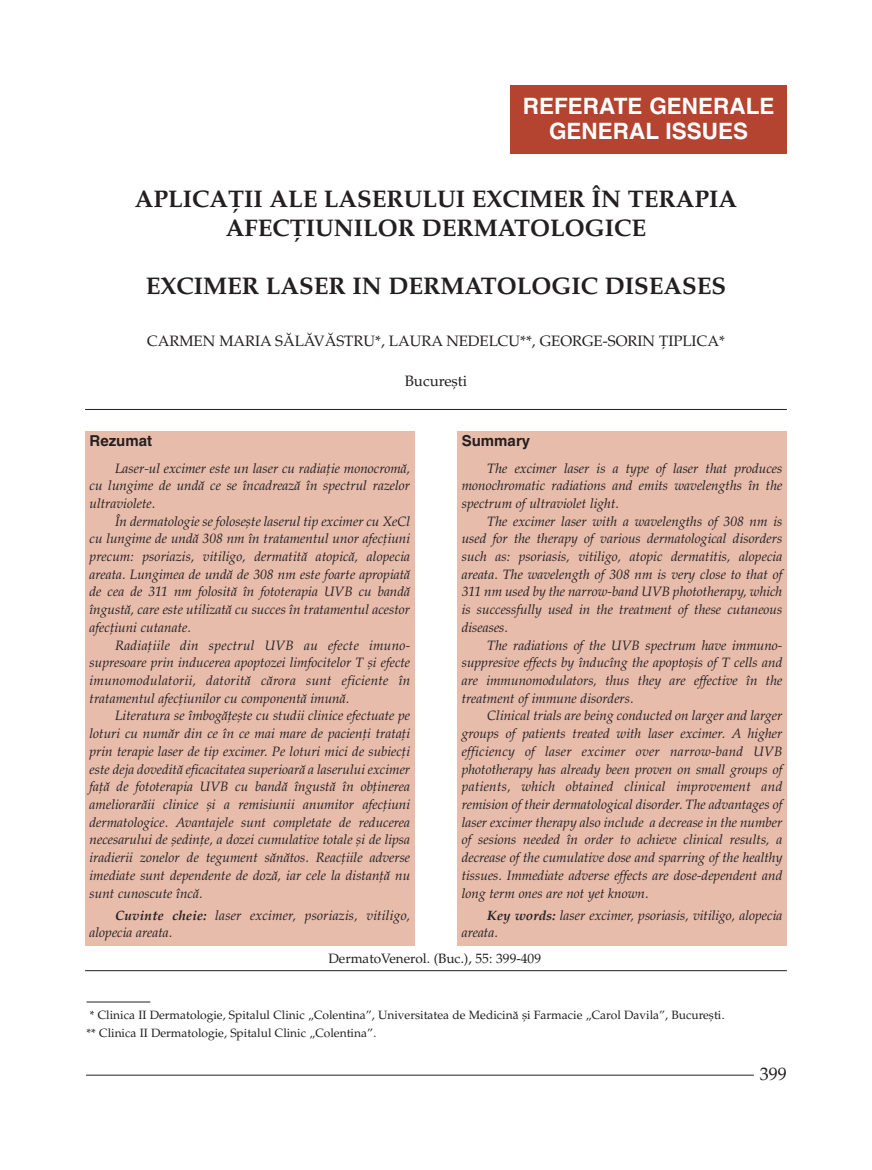
<style>
.page{position:relative;width:872px;height:1170px;background:#fff}
.page>*{position:absolute;margin:0;border:0;box-sizing:border-box;transform-origin:0 0}
.t1{font:700 24px/29.1px "PAP Alm Springs";color:#231f20;text-align:center}
.t2{font:700 22.5px/25.5px "Switzerland Rom";color:#fff;text-align:center}
.t3{font:18px "PAP Alm Springs";color:#231f20}
.t4{font:15px "PAP Alm Springs";color:#231f20}
.t5{font:700 15px "Switzerland Rom";color:#231f20}
.t6{font:italic 13.5px/17.7px "PAP Alm Springs";color:#231f20;text-align:justify}
.t7{font:13.5px "PAP Alm Springs";color:#231f20}
.t8{font:12px/18px "PAP Alm Springs";color:#231f20}
.s1{font-weight:700}
</style>
<div class="page">
<hr style="left:86px;top:1074px;width:668px;height:1px;background:#231f20">
<hr style="left:87px;top:1001px;width:63px;height:1px;background:#231f20">
<hr style="left:85px;top:409px;width:702px;height:1px;background:#231f20">
<div style="left:457px;top:430px;width:330px;height:515px;background:#e7bcab"></div>
<div style="left:85px;top:430px;width:330px;height:515px;background:#e7bcab"></div>
<hr style="left:85px;top:970px;width:702px;height:1px;background:#231f20">
<div style="left:510px;top:85px;width:277px;height:68px;background:#b4432f"></div>
<h2 class="t2" style="left:523px;top:93px;width:253px">REFERATE GENERALE<br>GENERAL ISSUES</h2>
<h1 class="t1" style="left:135px;top:184px;width:604px">APLICAÞII ALE LASERULUI EXCIMER ÎN TERAPIA<br>AFECÞIUNILOR DERMATOLOGICE</h1>
<h1 class="t1" style="left:146px;top:271px;width:582px">EXCIMER LASER IN DERMATOLOGIC DISEASES</h1>
<p class="t4" style="left:147px;top:332px;width:579px">CARMEN MARIA SÃLÃVÃSTRU*, LAURA NEDELCU**, GEORGE-SORIN ÞIPLICA*</p>
<p class="t4" style="left:405px;top:372px;width:64px">Bucureºti</p>
<p class="t5" style="left:462px;top:432px;width:70px">Summary</p>
<p class="t6" style="left:462px;top:459px;width:322px;text-indent:26px">The excimer laser is a type of laser that produces monochromatic radiations and emits wavelengths în the spectrum of ultraviolet light.</p>
<p class="t6" style="left:462px;top:512px;width:322px;text-indent:26px">The excimer laser with a wavelengths of 308 nm is used for the therapy of various dermatological disorders such as: psoriasis, vitiligo, atopic dermatitis, alopecia areata. The wavelength of 308 nm is very close to that of 311 nm used by the narrow-band UVB phototherapy, which is successfully used in the treatment of these cutaneous diseases.</p>
<p class="t6" style="left:462px;top:636px;width:322px;text-indent:26px">The radiations of the UVB spectrum have immuno&shy;suppresive effects by înducîng the apoptoºis of T cells and are immunomodulators, thus they are effective în the treatment of immune disorders.</p>
<p class="t6" style="left:462px;top:707px;width:322px;text-indent:26px">Clinical trials are being conducted on larger and larger groups of patients treated with laser excimer. A higher efficiency of laser excimer over narrow-band UVB phototherapy has already been proven on small groups of patients, which obtained clinical improvement and remision of their dermatological disorder. The advantages of laser excimer therapy also include a decrease in the number of sesions needed în order to achieve clinical results, a decrease of the cumulative dose and sparring of the healthy tissues. Immediate adverse effects are dose-dependent and long term ones are not yet known.</p>
<p class="t6" style="left:462px;top:905px;width:322px;text-indent:26px"><span class="s1">Key words:</span> laser excimer, psoriasis, vitiligo, alopecia areata.</p>
<p class="t5" style="left:90px;top:432px;width:64px">Rezumat</p>
<p class="t6" style="left:90px;top:459px;width:322px;text-indent:26px">Laser-ul excimer este un laser cu radiaþie monocromã, cu lungime de undã ce se încadreazã în spectrul razelor ultraviolete.</p>
<p class="t6" style="left:90px;top:512px;width:322px;text-indent:26px">În dermatologie se foloseºte laserul tip excimer cu XeCl cu lungime de undã 308 nm în tratamentul unor afecþiuni precum: psoriazis, vitiligo, dermatitã atopicã, alopecia areata. Lungimea de undã de 308 nm este foarte apropiatã de cea de 311 nm folositã în fototerapia UVB cu bandã îngustã, care este utilizatã cu succes în tratamentul acestor afecþiuni cutanate.</p>
<p class="t6" style="left:90px;top:636px;width:322px;text-indent:26px">Radiaþiile din spectrul UVB au efecte imuno&shy;supresoare prin inducerea apoptozei limfocitelor T ºi efecte imunomodulatorii, datoritã cãrora sunt eficiente în tratamentul afecþiunilor cu componentã imunã.</p>
<p class="t6" style="left:90px;top:707px;width:322px;text-indent:26px">Literatura se îmbogãþeºte cu studii clinice efectuate pe loturi cu numãr din ce în ce mai mare de pacienþi trataþi prin terapie laser de tip excimer. Pe loturi mici de subiecþi este deja doveditã eficacitatea superioarã a laserului excimer faþã de fototerapia UVB cu bandã îngustã în obþinerea ameliorarãii clinice ºi a remisiunii anumitor afecþiuni dermatologice. Avantajele sunt completate de reducerea necesarului de ºedinþe, a dozei cumulative totale ºi de lipsa iradierii zonelor de tegument sãnãtos. Reacþiile adverse imediate sunt dependente de dozã, iar cele la distanþã nu sunt cunoscute încã.</p>
<p class="t6" style="left:90px;top:905px;width:322px;text-indent:26px"><span class="s1">Cuvinte cheie:</span> laser excimer, psoriazis, vitiligo, alopecia areata.</p>
<p class="t7" style="left:328px;top:950px;width:214px">DermatoVenerol. (Buc.), 55: 399-409</p>
<p class="t8" style="left:87px;top:1005px;width:639px">* Clinica II Dermatologie, Spitalul Clinic „Colentina”, Universitatea de Medicinã ºi Farmacie „Carol Davila”, Bucureºti. ** Clinica II Dermatologie, Spitalul Clinic „Colentina”.</p>
<h3 class="t3" style="left:760px;top:1062px;width:28px">399</h3>
</div>
